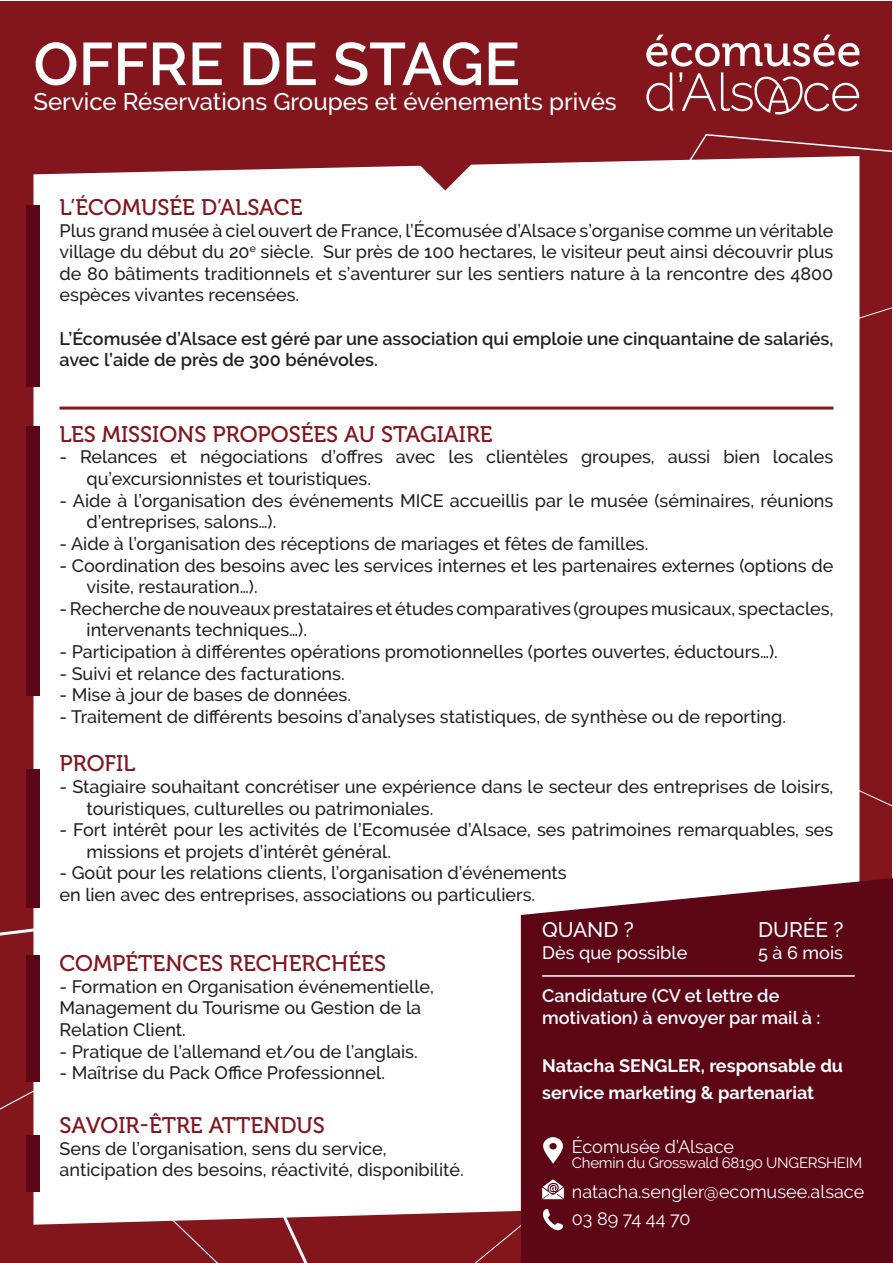
<style>
.page{position:relative;width:893px;height:1263px;background:#fff}
.page>*{position:absolute;margin:0;border:0;box-sizing:border-box;transform-origin:0 0}
.t1{font:600 60px "Raleway";color:#fff}
.t2{font:500 24px "Raleway";color:#fff}
.t3{font:22.5px "Museo 500";color:#83151d}
.t4{font:500 21px "Raleway";color:#fff}
.t5{font:500 18px/21.6px "Raleway";color:#231f20}
.t6{font:600 18px/21.6px "Raleway";color:#231f20}
.t7{font:18px/27px "Raleway";color:#fff}
.t8{font:700 18px/27px "Raleway";color:#fff}
.t9{font:600 18px/21.6px "Raleway";color:#fff}
.t10{font:500 18px "Raleway";color:#fff}
.t11{font:15px "Raleway";letter-spacing:-.02em;color:#fff}
</style>
<div class="page">
<div style="left:1px;top:1px;width:891px;height:1261px;background:#83151d"></div>
<svg style="left:646px;top:35px;width:214px;height:80px"></svg>
<svg style="left:859px;top:156px;width:33px;height:722px"></svg>
<svg style="left:0;top:1088px;width:353px;height:175px"></svg>
<div style="left:33px;top:156px;width:826px;height:1069px;background:#fff"></div>
<svg style="left:391px;top:156px;width:111px;height:34px"></svg>
<hr style="left:60px;top:407px;width:773px;height:3px;background:#83151d">
<div style="left:521px;top:878px;width:372px;height:301px;background:#5d0616"></div>
<div style="left:26px;top:206px;width:14px;height:181px;background:#5d0616"></div>
<div style="left:26px;top:426px;width:14px;height:270px;background:#5d0616"></div>
<div style="left:26px;top:955px;width:14px;height:126px;background:#5d0616"></div>
<div style="left:26px;top:1135px;width:14px;height:56px;background:#5d0616"></div>
<hr style="left:542px;top:975px;width:313px;height:2px;background:#fff">
<div style="left:517px;top:1179px;width:376px;height:84px;background:#5d0616"></div>
<svg style="left:542px;top:1137px;width:21px;height:26px"></svg>
<div style="left:26px;top:770px;width:14px;height:138px;background:#5d0616"></div>
<h1 class="t1" style="left:33px;top:29px;width:488px">OFFRE DE STAGE</h1>
<h2 class="t2" style="left:33px;top:88px;width:585px">Service Réservations Groupes et événements privés</h2>
<p class="t3" style="left:60px;top:195px;width:244px">L’ÉCOMUSÉE D’ALSACE</p>
<p class="t5" style="left:60px;top:219px;width:775px;text-align:justify">Plus grand musée à ciel ouvert de France, l’Écomusée d’Alsace s’organise comme un véritable village du début du 20<sup>e</sup> siècle. Sur près de 100 hectares, le visiteur peut ainsi découvrir plus de 80 bâtiments traditionnels et s’aventurer sur les sentiers nature à la rencontre des 4800 espèces vivantes recensées.</p>
<p class="t6" style="left:60px;top:328px;width:775px">L’Écomusée d’Alsace est géré par une association qui emploie une cinquantaine de salariés, avec l’aide de près de 300 bénévoles.</p>
<p class="t3" style="left:60px;top:422px;width:435px">LES MISSIONS PROPOSÉES AU STAGIAIRE</p>
<p class="t5" style="left:87px;top:446px;width:748px;text-indent:-27px">- Relances et négociations d’offres avec les clientèles groupes, aussi bien locales qu’excursionnistes et touristiques.</p>
<p class="t5" style="left:87px;top:489px;width:748px;text-indent:-27px">- Aide à l’organisation des événements MICE accueillis par le musée (séminaires, réunions d’entreprises, salons…).</p>
<p class="t5" style="left:60px;top:533px;width:590px">- Aide à l’organisation des réceptions de mariages et fêtes de familles.</p>
<p class="t5" style="left:87px;top:554px;width:748px;text-indent:-27px">- Coordination des besoins avec les services internes et les partenaires externes (options de visite, restauration…).</p>
<p class="t5" style="left:87px;top:597px;width:748px;text-indent:-27px">- Recherche de nouveaux prestataires et études comparatives (groupes musicaux, spectacles, intervenants techniques…).</p>
<p class="t5" style="left:60px;top:641px;width:720px">- Participation à différentes opérations promotionnelles (portes ouvertes, éductours…).</p>
<p class="t5" style="left:60px;top:662px;width:287px">- Suivi et relance des facturations.</p>
<p class="t5" style="left:60px;top:684px;width:293px">- Mise à jour de bases de données.</p>
<p class="t5" style="left:60px;top:705px;width:728px">- Traitement de différents besoins d’analyses statistiques, de synthèse ou de reporting.</p>
<p class="t3" style="left:60px;top:751px;width:77px">PROFIL</p>
<p class="t5" style="left:87px;top:776px;width:748px;text-indent:-27px">- Stagiaire souhaitant concrétiser une expérience dans le secteur des entreprises de loisirs, touristiques, culturelles ou patrimoniales.</p>
<p class="t5" style="left:87px;top:819px;width:748px;text-indent:-27px">- Fort intérêt pour les activités de l’Ecomusée d’Alsace, ses patrimoines remarquables, ses missions et projets d’intérêt général.</p>
<p class="t5" style="left:60px;top:862px;width:509px">- Goût pour les relations clients, l’organisation d’événements en lien avec des entreprises, associations ou particuliers.</p>
<p class="t3" style="left:60px;top:951px;width:328px">COMPÉTENCES RECHERCHÉES</p>
<p class="t5" style="left:60px;top:975px;width:376px">- Formation en Organisation événementielle,<br>Management du Tourisme ou Gestion de la<br>Relation Client.</p>
<p class="t5" style="left:60px;top:1040px;width:360px">- Pratique de l’allemand et/ou de l’anglais.</p>
<p class="t5" style="left:60px;top:1062px;width:327px">- Maîtrise du Pack Office Professionnel.</p>
<p class="t3" style="left:60px;top:1113px;width:267px">SAVOIR-ÊTRE ATTENDUS</p>
<p class="t5" style="left:60px;top:1137px;width:406px">Sens de l’organisation, sens du service, anticipation des besoins, réactivité, disponibilité.</p>
<p class="t4" style="left:542px;top:918px;width:93px">QUAND ?</p>
<p class="t4" style="left:758px;top:918px;width:87px">DURÉE ?</p>
<p class="t10" style="left:542px;top:942px;width:147px">Dès que possible</p>
<p class="t10" style="left:758px;top:942px;width:86px">5 à 6 mois</p>
<p class="t9" style="left:542px;top:985px;width:280px">Candidature (CV et lettre de motivation) à envoyer par mail à :</p>
<p class="t8" style="left:542px;top:1052px;width:302px">Natacha SENGLER, responsable du service marketing &amp; partenariat</p>
<p class="t7" style="left:572px;top:1133px;width:164px">Écomusée d’Alsace</p>
<p class="t11" style="left:572px;top:1154px;width:292px">Chemin du Grosswald 68190 UNGERSHEIM</p>
<p class="t7" style="left:572px;top:1178px;width:294px">natacha.sengler@ecomusee.alsace<br>03 89 74 44 70</p>
</div>
